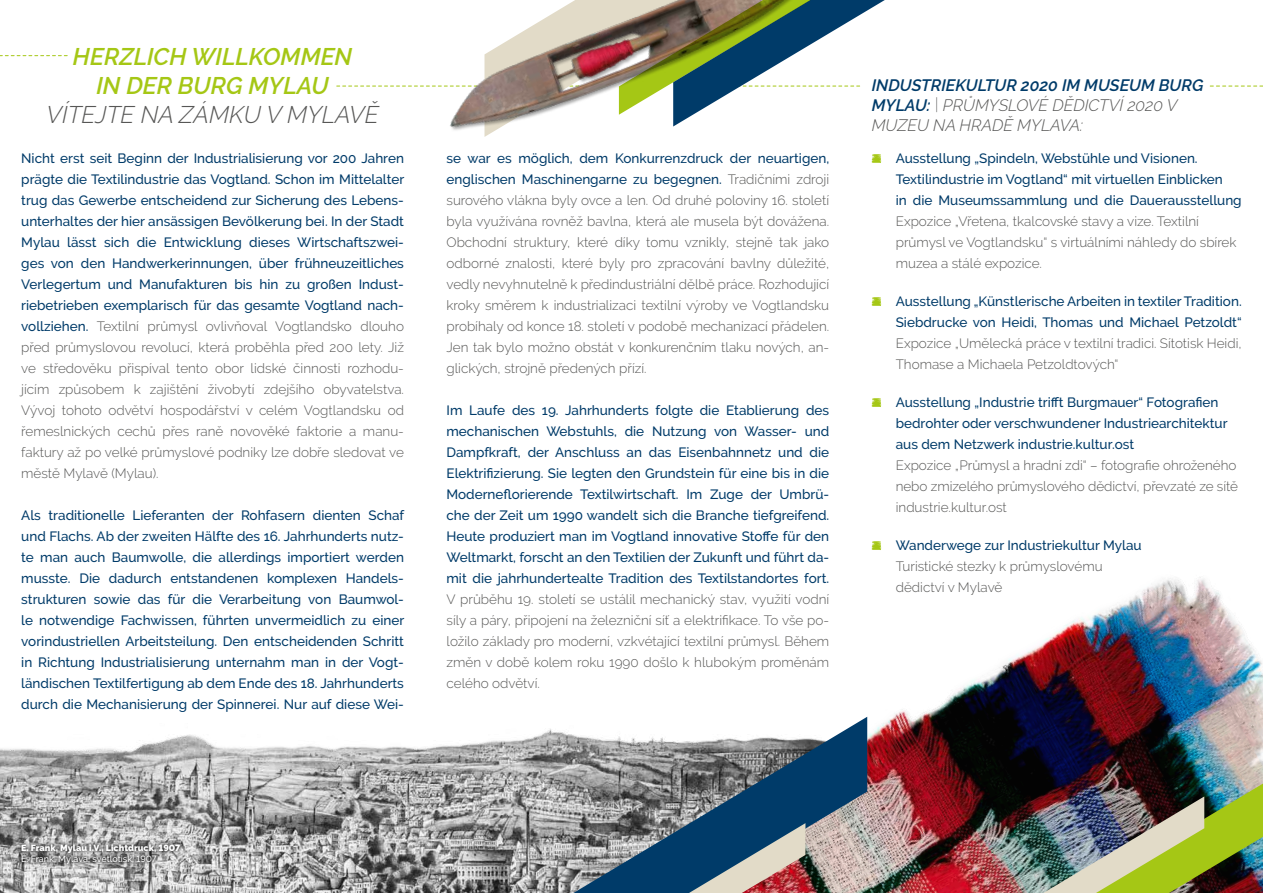
<style>
.page{position:relative;width:1263px;height:893px;background:#fff}
.page>*{position:absolute;margin:0;border:0;box-sizing:border-box;transform-origin:0 0}
.t1{font:italic 600 24px/28.8px "Raleway";color:#a5c715;text-align:center}
.t2{font:italic 300 24px "Raleway";color:#575756}
.t3{font:italic 300 16.5px/19.8px "Raleway";color:#575756}
.t4{font:500 13.5px/21px "Raleway";color:#003b69;text-align:justify}
.t5{font:300 13.5px/21px "Raleway";color:#575756;text-align:justify}
.t6{font:900 9px "Raleway";color:#fff}
.t7{font:500 9px "Raleway";color:#fff}
.s1{font-weight:300;color:#575756}
.s2{font-weight:500;color:#003b69}
.s3{font-weight:600;color:#003b69}
.s4{font-weight:200}
</style>
<div class="page">
<img style="left:0;top:734px;width:463px;height:159px">
<svg style="left:0;top:55px;width:67px;height:1px"></svg>
<svg style="left:1210px;top:86px;width:53px;height:1px"></svg>
<svg style="left:337px;top:0;width:548px;height:137px"></svg>
<div style="left:17px;top:841px;width:168px;height:28px;background:#000;opacity:.75"></div>
<img style="left:463px;top:546px;width:800px;height:347px">
<svg style="left:573px;top:717px;width:294px;height:176px"></svg>
<svg style="left:689px;top:823px;width:116px;height:70px"></svg>
<img style="left:1043px;top:783px;width:220px;height:110px">
<svg style="left:872px;top:154px;width:9px;height:9px"></svg>
<svg style="left:872px;top:297px;width:9px;height:9px"></svg>
<svg style="left:872px;top:398px;width:9px;height:9px"></svg>
<svg style="left:872px;top:541px;width:9px;height:9px"></svg>
<h1 class="t1" style="left:73px;top:42px;width:281px">HERZLICH WILLKOMMEN<br>IN DER BURG MYLAU</h1>
<h1 class="t2" style="left:47px;top:100px;width:334px">VÍTEJTE NA ZÁMKU V MYLAVĚ</h1>
<p class="t4" style="left:21px;top:148px;width:384px">Nicht erst seit Beginn der Industrialisierung vor 200 Jahren prägte die Textilindustrie das Vogtland. Schon im Mittelalter trug das Gewerbe entscheidend zur Sicherung des Lebens&shy;unterhaltes der hier ansässigen Bevölkerung bei. In der Stadt Mylau lässt sich die Entwicklung dieses Wirtschaftszwei&shy;ges von den Handwerkerinnungen, über frühneuzeitliches Verlegertum und Manufakturen bis hin zu großen Indust&shy;riebetrieben exemplarisch für das gesamte Vogtland nach&shy;vollziehen. <span class="s1">Textilní průmysl ovlivňoval Vogtlandsko dlouho před průmyslovou revolucí, která proběhla před 200 lety. Již ve středověku přispíval tento obor lidské činnosti rozhodu&shy;jícím způsobem k zajištění živobytí zdejšího obyvatelstva.<br>Vývoj tohoto odvětví hospodářství v celém Vogtlandsku od řemeslnických cechů přes raně novověké faktorie a manu&shy;faktury až po velké průmyslové podniky lze dobře sledovat ve městě Mylavě (Mylau).</span></p>
<p class="t4" style="left:21px;top:505px;width:384px">Als traditionelle Lieferanten der Rohfasern dienten Schaf und Flachs. Ab der zweiten Hälfte des 16. Jahrhunderts nutz&shy;te man auch Baumwolle, die allerdings importiert werden musste. Die dadurch entstandenen komplexen Handels&shy;strukturen sowie das für die Verarbeitung von Baumwol&shy;le notwendige Fachwissen, führten unvermeidlich zu einer vorindustriellen Arbeitsteilung. Den entscheidenden Schritt in Richtung Industrialisierung unternahm man in der Vogt&shy;ländischen Textilfertigung ab dem Ende des 18. Jahrhunderts durch die Mechanisierung der Spinnerei. Nur auf diese Wei-</p>
<p class="t5" style="left:446px;top:148px;width:384px"><span class="s2">se war es möglich, dem Konkurrenzdruck der neuartigen, englischen Maschinengarne zu begegnen.</span> Tradičními zdroji surového vlákna byly ovce a len. Od druhé poloviny 16. století byla využívána rovněž bavlna, která ale musela být dovážena.<br>Obchodní struktury, které díky tomu vznikly, stejně tak jako odborné znalosti, které byly pro zpracování bavlny důležité, vedly nevyhnutelně k předindustriální dělbě práce. Rozhodující kroky směrem k industrializaci textilní výroby ve Vogtlandsku probíhaly od konce 18. století v podobě mechanizací přádelen.<br>Jen tak bylo možno obstát v konkurenčním tlaku nových, an&shy;glických, strojně předených přízí.</p>
<p class="t4" style="left:446px;top:400px;width:384px">Im Laufe des 19. Jahrhunderts folgte die Etablierung des mechanischen Webstuhls, die Nutzung von Wasser- und Dampfkraft, der Anschluss an das Eisenbahnnetz und die Elektrifizierung. Sie legten den Grundstein für eine bis in die Moderneflorierende Textilwirtschaft. Im Zuge der Umbrü&shy;che der Zeit um 1990 wandelt sich die Branche tiefgreifend.<br>Heute produziert man im Vogtland innovative Stoffe für den Weltmarkt, forscht an den Textilien der Zukunft und führt da&shy;mit die jahrhundertealte Tradition des Textilstandortes fort.</p>
<p class="t5" style="left:446px;top:589px;width:384px">V průběhu 19. století se ustálil mechanický stav, využití vodní síly a páry, připojení na železniční síť a elektrifikace. To vše po&shy;ložilo základy pro moderní, vzkvétající textilní průmysl. Během změn v době kolem roku 1990 došlo k hlubokým proměnám celého odvětví.</p>
<p class="t3" style="left:872px;top:75px;width:333px"><span class="s3">INDUSTRIEKULTUR 2020 IM MUSEUM BURG<br>MYLAU:</span> <span class="s4">|</span> PRŮMYSLOVÉ DĚDICTVÍ 2020 V<br>MUZEU NA HRADĚ MYLAVA:</p>
<p class="t4" style="left:896px;top:148px;width:347px;text-align:left">Ausstellung „Spindeln, Webstühle und Visionen.<br>Textilindustrie im Vogtland“ mit virtuellen Einblicken<br>in die Museumssammlung und die Dauerausstellung</p>
<p class="t5" style="left:896px;top:210px;width:342px;text-align:left">Expozice „Vřetena, tkalcovské stavy a vize. Textilní průmysl ve Vogtlandsku“ s virtuálními náhledy do sbírek muzea a stálé expozice.</p>
<p class="t4" style="left:896px;top:291px;width:347px">Ausstellung „Künstlerische Arbeiten in textiler Tradition.<br>Siebdrucke von Heidi, Thomas und Michael Petzoldt“</p>
<p class="t5" style="left:896px;top:332px;width:347px">Expozice „Umělecká práce v textilní tradici. Sítotisk Heidi,<br>Thomase a Michaela Petzoldtových“</p>
<p class="t4" style="left:896px;top:392px;width:333px;text-align:left">Ausstellung „Industrie trifft Burgmauer“ Fotografien bedrohter oder verschwundener Industriearchitektur aus dem Netzwerk industrie.kultur.ost</p>
<p class="t5" style="left:896px;top:455px;width:344px">Expozice „Průmysl a hradní zdi“ – fotografie ohroženého nebo zmizelého průmyslového dědictví, převzaté ze sítě industrie.kultur.ost</p>
<p class="t4" style="left:896px;top:535px;width:247px">Wanderwege zur Industriekultur Mylau</p>
<p class="t5" style="left:896px;top:556px;width:208px">Turistické stezky k průmyslovému dědictví v Mylavě</p>
<p class="t6" style="left:21px;top:843px;width:161px">E. Frank, Mylau i.V., Lichtdruck, 1907</p>
<p class="t7" style="left:21px;top:854px;width:137px">E. Frank, Mylava, světlotisk, 1907</p>
</div>
